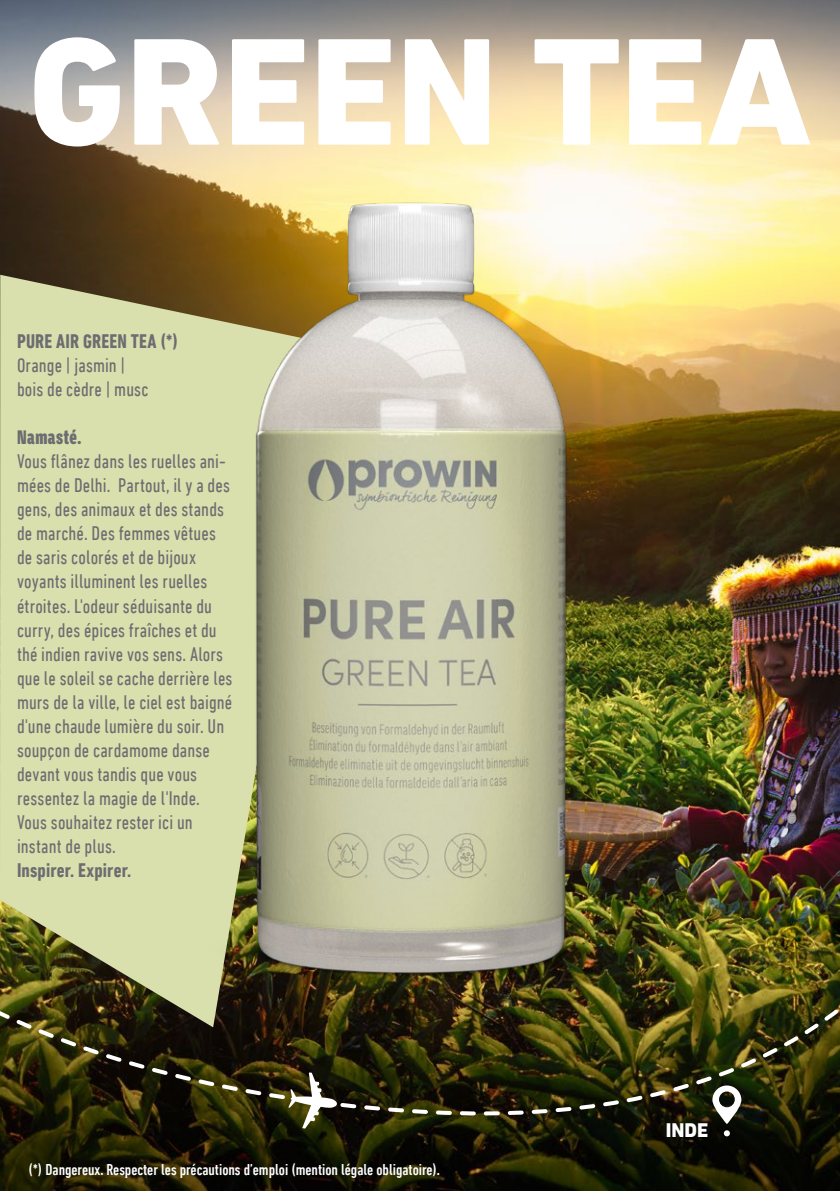
<style>
.page{position:relative;width:840px;height:1191px;background:#fff}
.page>*{position:absolute;margin:0;border:0;box-sizing:border-box;transform-origin:0 0}
.t1{font:800 155px "DIN Next LT Pro";color:#fff}
.t2{font:condensed 20px/24px "DIN Next LT Pro";letter-spacing:.005em;color:#6c6d70}
.t3{font:700 condensed 20px "DIN Next LT Pro";letter-spacing:.005em;color:#6c6d70}
.t4{font:900 condensed 20px "Ballinger X";letter-spacing:.03em;color:#6c6d70}
.t5{font:800 20px "DIN Next LT Pro";color:#fff}
.t6{font:500 condensed 16px "DIN Next LT Pro";color:#fff}
</style>
<div class="page">
<img style="left:0;top:0;width:839px;height:1191px">
<svg style="left:427px;top:1116px;width:412px;height:24px;background:#151504"></svg>
<img style="left:0;top:172px;width:839px;height:944px">
<svg style="left:0;top:275px;width:330px;height:752px;background:#c4c898"></svg>
<img style="left:205px;top:174px;width:413px;height:832px">
<svg style="left:288px;top:1072px;width:49px;height:56px"></svg>
<svg style="left:723px;top:1130px;width:6px;height:6px"></svg>
<svg style="left:712px;top:1085px;width:29px;height:39px"></svg>
<p class="t1" style="left:28px;top:0;width:784px">GREEN TEA</p>
<p class="t3" style="left:17px;top:330px;width:162px">PURE AIR GREEN TEA (*)</p>
<p class="t2" style="left:17px;top:353px;width:133px">Orange | jasmin | bois de cèdre | musc</p>
<p class="t4" style="left:17px;top:426px;width:66px">Namasté.</p>
<p class="t2" style="left:17px;top:449px;width:217px">Vous flânez dans les ruelles ani&shy;mées de Delhi. Partout, il y a des gens, des animaux et des stands de marché. Des femmes vêtues de saris colorés et de bijoux voyants illuminent les ruelles étroites. L'odeur séduisante du curry, des épices fraîches et du thé indien ravive vos sens. Alors que le soleil se cache derrière les murs de la ville, le ciel est baigné d'une chaude lumière du soir. Un soupçon de cardamome danse devant vous tandis que vous ressentez la magie de l'Inde.<br>Vous souhaitez rester ici un instant de plus.</p>
<p class="t3" style="left:17px;top:858px;width:116px">Inspirer. Expirer.</p>
<p class="t6" style="left:28px;top:1160px;width:413px">(*) Dangereux. Respecter les précautions d’emploi (mention légale obligatoire).</p>
<p class="t5" style="left:665px;top:1118px;width:44px">INDE</p>
</div>
